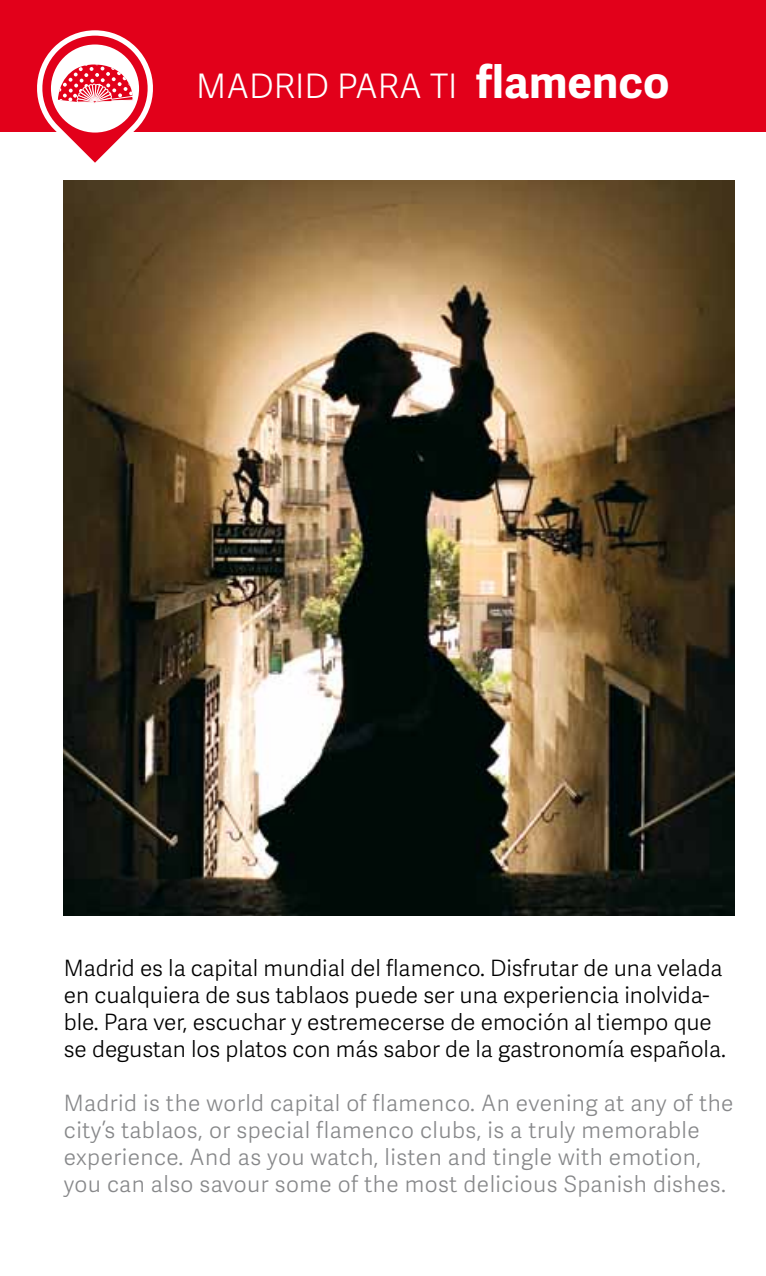
<style>
.page{position:relative;width:766px;height:1276px;background:#fff}
.page>*{position:absolute;margin:0;border:0;box-sizing:border-box;transform-origin:0 0}
.t1{font:300 33.75px "Adelle Sans";color:#fff}
.t2{font:300 22.5px/27px "Adelle Sans";color:#000}
.t3{font:300 22.5px/27px "Adelle Sans";letter-spacing:.02em;color:#87888a}
.s1{font-weight:700;font-size:45px}
</style>
<div class="page">
<div style="left:0;top:0;width:765px;height:132px;background:#e2001a"></div>
<svg style="left:37px;top:30px;width:116px;height:133px"></svg>
<img style="left:64px;top:181px;width:669px;height:734px">
<h1 class="t1" style="left:196px;top:62px;width:474px">MADRID PARA TI <span class="s1">flamenco</span></h1>
<p class="t2" style="left:64px;top:953px;width:663px">Madrid es la capital mundial del flamenco. Disfrutar de una velada en cualquiera de sus tablaos puede ser una experiencia inolvida&shy;ble. Para ver, escuchar y estremecerse de emoción al tiempo que se degustan los platos con más sabor de la gastronomía española.</p>
<p class="t3" style="left:64px;top:1088px;width:671px">Madrid is the world capital of flamenco. An evening at any of the city’s tablaos, or special flamenco clubs, is a truly memorable experience. And as you watch, listen and tingle with emotion, you can also savour some of the most delicious Spanish dishes.</p>
</div>
